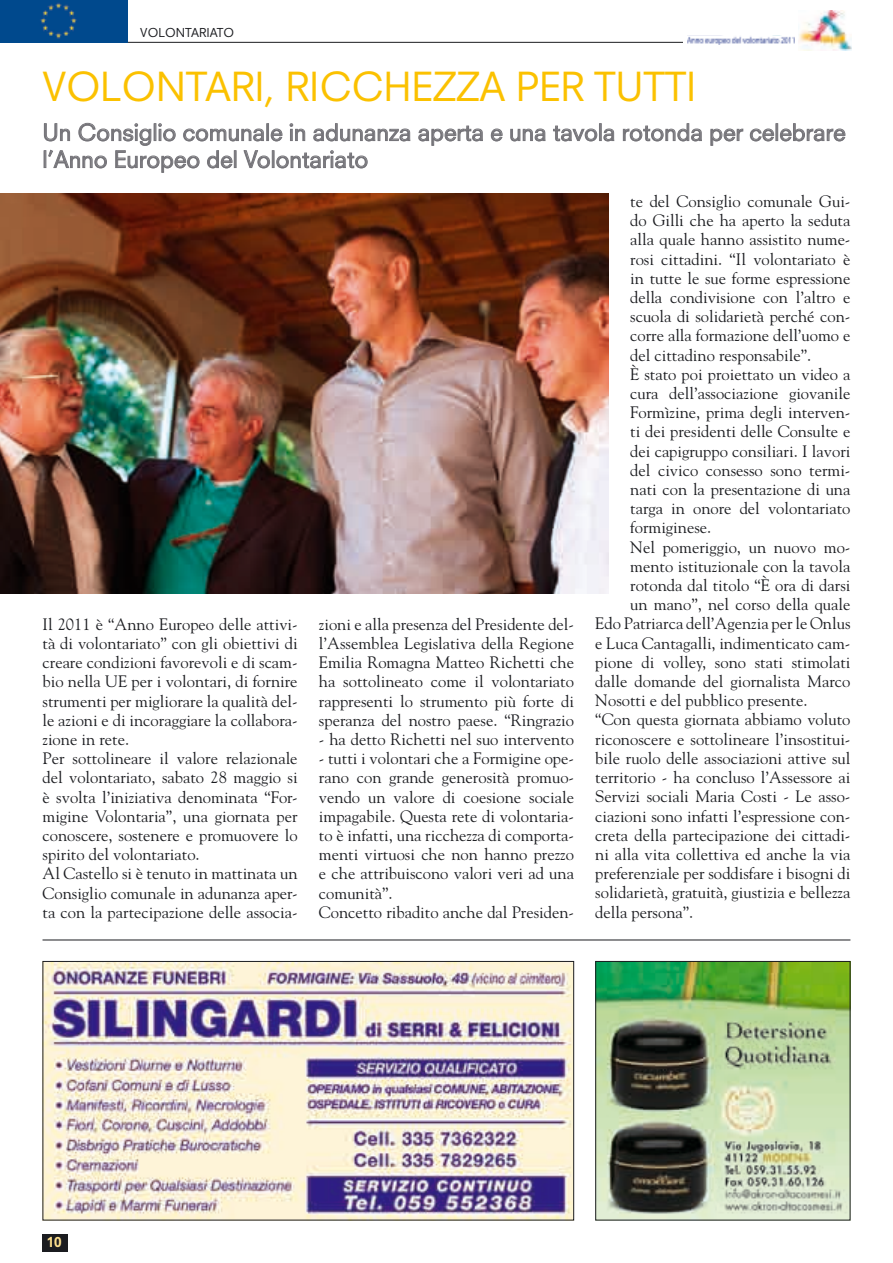
<style>
.page{position:relative;width:893px;height:1263px;background:#fff}
.page>*{position:absolute;margin:0;border:0;box-sizing:border-box;transform-origin:0 0}
.t1{font:39px "Neuzeit S";letter-spacing:-.01em;color:#fbc100}
.t2{font:22.5px/27px "Neuzeit S";color:#757479}
.t3{font:16.5px/19.2px "Goudy";color:#1b1c20}
.t4{font:800 13.5px "Neuzeit S";color:#fee08e}
.t5{font:12px "Neuzeit S";color:#1b1c20}
</style>
<div class="page">
<hr style="left:127px;top:42px;width:723px;height:1px;background:#1b1c20">
<hr style="left:43px;top:940px;width:807px;height:1px;background:#1b1c20">
<div style="left:43px;top:1234px;width:25px;height:17px;background:#1b1c20"></div>
<img style="left:597px;top:963px;width:251px;height:255px">
<div style="left:595px;top:961px;width:255px;height:259px;border:1px solid #1b1c20"></div>
<svg style="left:418px;top:126px;width:65px;height:20px"></svg>
<svg style="left:491px;top:129px;width:12px;height:12px"></svg>
<svg style="left:510px;top:129px;width:35px;height:12px"></svg>
<svg style="left:553px;top:123px;width:61px;height:18px"></svg>
<svg style="left:623px;top:123px;width:79px;height:18px"></svg>
<svg style="left:710px;top:129px;width:33px;height:17px"></svg>
<svg style="left:750px;top:123px;width:95px;height:18px"></svg>
<svg style="left:44px;top:123px;width:366px;height:50px"></svg>
<img style="left:0;top:194px;width:609px;height:400px">
<div style="left:686px;top:7px;width:165px;height:48px;background:#fff"></div>
<img style="left:799px;top:10px;width:52px;height:40px">
<div style="left:683px;top:36px;width:113px;height:9px;background:#fff"></div>
<img style="left:687px;top:36px;width:108px;height:8px">
<div style="left:0;top:0;width:128px;height:43px;background:#00498d"></div>
<img style="left:40px;top:3px;width:37px;height:36px">
<img style="left:45px;top:963px;width:527px;height:255px">
<div style="left:43px;top:961px;width:531px;height:259px;border:1px solid #1b1c20"></div>
<p class="t5" style="left:140px;top:26px;width:18px">VOLO</p>
<p class="t5" style="left:176px;top:26px;width:18px">NTARIATO</p>
<h1 class="t1" style="left:43px;top:63px;width:53px">VOLO</h1>
<h1 class="t1" style="left:156px;top:63px;width:50px">NTARI</h1>
<h1 class="t1" style="left:265px;top:63px;width:46px">, RICCHEZZA</h1>
<h1 class="t1" style="left:516px;top:63px;width:183px">PER tutti</h1>
<h2 class="t2" style="left:43px;top:119px;width:805px">U n Consiglio comunale in adunanza aperta e una tavola rotonda per celebrare l’Anno Europeo del Volontariato</h2>
<p class="t3" style="left:43px;top:614px;width:257px">Il 2011 è “Anno Europeo delle attivi&shy;tà di volontariato” con gli obiettivi di creare condizioni favorevoli e di scam&shy;bio nella UE per i volontari, di fornire strumenti per migliorare la qualità del&shy;le azioni e di incoraggiare la collabora&shy;zione in rete.<br>Per sottolineare il valore relazionale del volontariato, sabato 28 maggio si è svolta l’iniziativa denominata “For&shy;migine Volontaria”, una giornata per conoscere, sostenere e promuovere lo spirito del volontariato.<br>Al Castello si è tenuto in mattinata un Consiglio comunale in adunanza aper&shy;ta con la partecipazione delle associa-</p>
<p class="t3" style="left:319px;top:614px;width:257px;text-align:justify">zioni e alla presenza del Presidente del&shy;l’Assemblea Legislativa della Regione Emilia Romagna Matteo Richetti che ha sottolineato come il volontariato rappresenti lo strumento più forte di speranza del nostro paese. “Ringrazio</p>
<p class="t3" style="left:319px;top:729px;width:257px">- ha detto Richetti nel suo intervento</p>
<p class="t3" style="left:319px;top:749px;width:257px">- tutti i volontari che a Formigine ope&shy;rano con grande generosità promuo&shy;vendo un valore di coesione sociale impagabile. Questa rete di volontaria&shy;to è infatti, una ricchezza di comporta&shy;menti virtuosi che non hanno prezzo e che attribuiscono valori veri ad una comunità”.<br>Concetto ribadito anche dal Presiden-</p>
<p class="t3" style="left:630px;top:191px;width:222px">te del Consiglio comunale Gui-</p>
<p class="t3" style="left:630px;top:211px;width:222px">do Gilli che ha aperto la seduta</p>
<p class="t3" style="left:630px;top:230px;width:222px">alla quale hanno assistito nume-</p>
<p class="t3" style="left:630px;top:249px;width:222px">rosi cittadini. “Il volontariato è</p>
<p class="t3" style="left:630px;top:268px;width:222px">in tutte le sue forme espressione</p>
<p class="t3" style="left:630px;top:287px;width:222px">della condivisione con l’altro e</p>
<p class="t3" style="left:630px;top:307px;width:222px">scuola di solidarietà perché con-</p>
<p class="t3" style="left:630px;top:326px;width:222px">corre alla formazione dell’uomo e</p>
<p class="t3" style="left:630px;top:345px;width:183px">del cittadino responsabile”.</p>
<p class="t3" style="left:630px;top:364px;width:222px">È stato poi proiettato un video a</p>
<p class="t3" style="left:630px;top:383px;width:222px">cura dell’associazione giovanile</p>
<p class="t3" style="left:630px;top:403px;width:222px">Formìzine, prima degli interven-</p>
<p class="t3" style="left:630px;top:422px;width:222px">ti dei presidenti delle Consulte e</p>
<p class="t3" style="left:630px;top:441px;width:222px">dei capigruppo consiliari. I lavori</p>
<p class="t3" style="left:630px;top:460px;width:222px">del civico consesso sono termi-</p>
<p class="t3" style="left:630px;top:479px;width:222px">nati con la presentazione di una</p>
<p class="t3" style="left:630px;top:499px;width:222px">targa in onore del volontariato</p>
<p class="t3" style="left:630px;top:518px;width:83px">formiginese.</p>
<p class="t3" style="left:630px;top:537px;width:222px">Nel pomeriggio, un nuovo mo-</p>
<p class="t3" style="left:630px;top:556px;width:222px">mento istituzionale con la tavola</p>
<p class="t3" style="left:630px;top:575px;width:222px">rotonda dal titolo “È ora di darsi</p>
<p class="t3" style="left:630px;top:595px;width:222px">un mano”, nel corso della quale</p>
<p class="t3" style="left:595px;top:614px;width:257px">Edo Patriarca dell’Agenzia per le Onlus</p>
<p class="t3" style="left:595px;top:633px;width:257px">e Luca Cantagalli, indimenticato cam-</p>
<p class="t3" style="left:595px;top:652px;width:257px">pione di volley, sono stati stimolati</p>
<p class="t3" style="left:595px;top:671px;width:257px">dalle domande del giornalista Marco</p>
<p class="t3" style="left:595px;top:691px;width:214px">Nosotti e del pubblico presente.</p>
<p class="t3" style="left:595px;top:710px;width:257px">“Con questa giornata abbiamo voluto</p>
<p class="t3" style="left:595px;top:729px;width:257px">riconoscere e sottolineare l’insostitui-</p>
<p class="t3" style="left:595px;top:748px;width:257px">bile ruolo delle associazioni attive sul</p>
<p class="t3" style="left:595px;top:767px;width:257px">territorio - ha concluso l’Assessore ai</p>
<p class="t3" style="left:595px;top:787px;width:257px">Servizi sociali Maria Costi - Le asso-</p>
<p class="t3" style="left:595px;top:806px;width:257px">ciazioni sono infatti l’espressione con-</p>
<p class="t3" style="left:595px;top:825px;width:257px">creta della partecipazione dei cittadi-</p>
<p class="t3" style="left:595px;top:844px;width:257px">ni alla vita collettiva ed anche la via</p>
<p class="t3" style="left:595px;top:863px;width:257px">preferenziale per soddisfare i bisogni di</p>
<p class="t3" style="left:595px;top:883px;width:257px">solidarietà, gratuità, giustizia e bellezza</p>
<p class="t3" style="left:595px;top:902px;width:100px">della persona”.</p>
<p class="t4" style="left:47px;top:1234px;width:17px">10</p>
</div>
